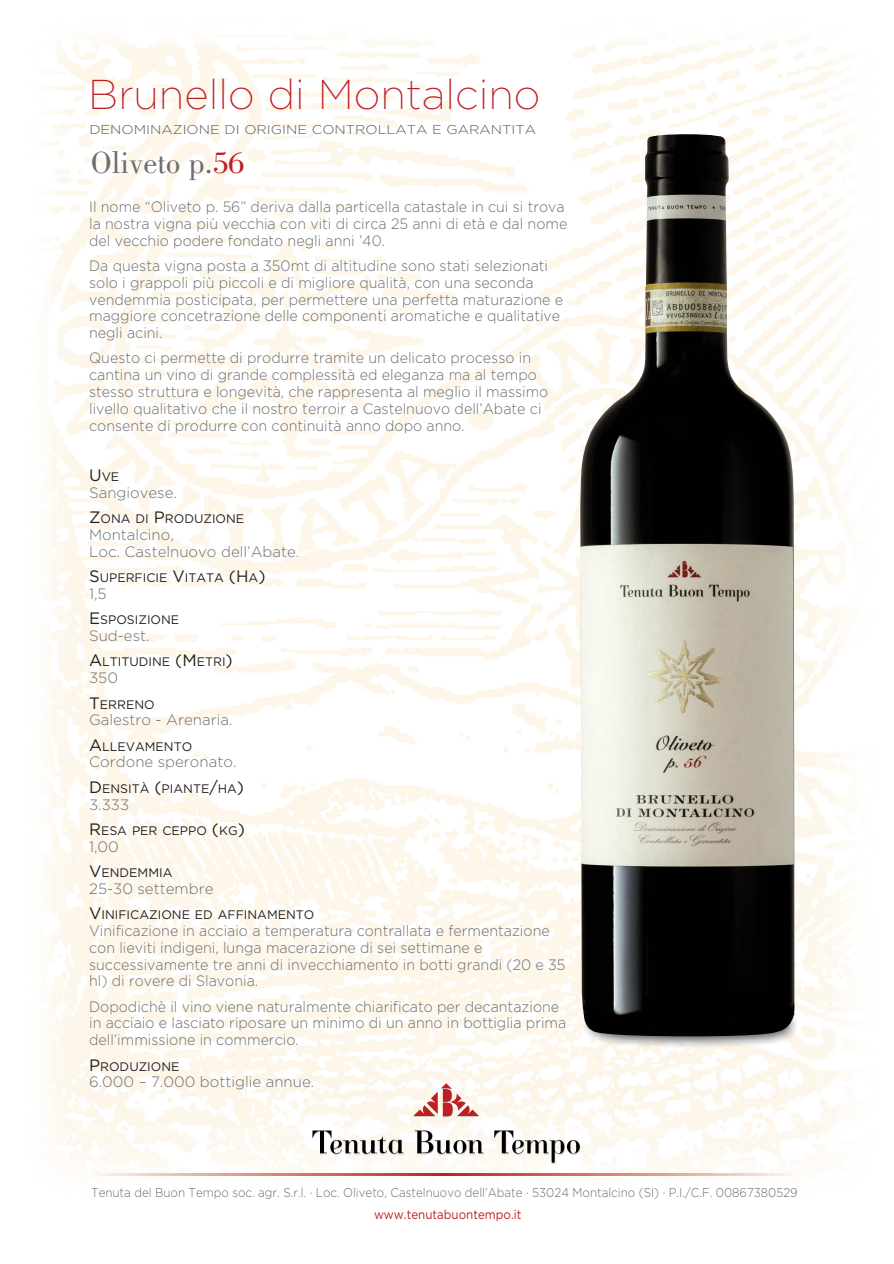
<style>
.page{position:relative;width:894px;height:1264px;background:#fff}
.page>*{position:absolute;margin:0;border:0;box-sizing:border-box;transform-origin:0 0}
.t1{font:200 41.7px "Gotham";color:#be1e23}
.t2{font:31.5px "Bodoni";color:#6c6d70}
.t3{font:300 15px/16.8px "Gotham";color:#6c6d70;scale:.95 1}
.t4{font:300 15px/16.8px "Gotham";color:#6c6d70}
.t5{font:300 12.75px "Gotham";color:#6c6d70;scale:.91 1}
.t6{font:300 12.75px "Gotham";color:#57585a;scale:1.12 1}
.t7{font:12.75px "Gotham";color:#be1e23;scale:.91 1}
.t8{font:12.3px "Gotham";color:#231f20}
.s1{color:#be1e23}
.s2{font-size:16.5px}
</style>
<div class="page">
<img style="left:49px;top:40px;width:795px;height:1031px">
<img style="left:571px;top:998px;width:232px;height:62px">
<img style="left:580px;top:134px;width:214px;height:902px">
<img style="left:50px;top:1071px;width:799px;height:101px">
<img style="left:93px;top:1173px;width:701px;height:3px">
<svg style="left:413px;top:1083px;width:66px;height:34px"></svg>
<svg style="left:312px;top:1130px;width:91px;height:24px"></svg>
<svg style="left:414px;top:1130px;width:69px;height:24px"></svg>
<svg style="left:494px;top:1130px;width:85px;height:33px"></svg>
<h1 class="t1" style="left:88px;top:71px;width:453px">Brunello di Montalcino</h1>
<p class="t6" style="left:89px;top:125px;width:400px">DENOMINAZIONE DI ORIGINE CONTROLLATA E GARANTITA</p>
<h2 class="t2" style="left:91px;top:151px;width:155px">Oliveto p.<span class="s1">56</span></h2>
<p class="t3" style="left:89px;top:199px;width:505px">Il nome “Oliveto p. 56” deriva dalla particella catastale in cui si trova la nostra vigna più vecchia con viti di circa 25 anni di età e dal nome del vecchio podere fondato negli anni ’40.</p>
<p class="t3" style="left:89px;top:258px;width:500px">Da questa vigna posta a 350mt di altitudine sono stati selezionati solo i grappoli più piccoli e di migliore qualità, con una seconda vendemmia posticipata, per permettere una perfetta maturazione e maggiore concetrazione delle componenti aromatiche e qualitative negli acini.</p>
<p class="t3" style="left:89px;top:351px;width:485px">Questo ci permette di produrre tramite un delicato processo in cantina un vino di grande complessità ed eleganza ma al tempo stesso struttura e longevità, che rappresenta al meglio il massimo livello qualitativo che il nostro terroir a Castelnuovo dell’Abate ci consente di produrre con continuità anno dopo anno.</p>
<p class="t8" style="left:89px;top:473px;width:32px"><span class="s2">U</span>VE</p>
<p class="t4" style="left:89px;top:485px;width:89px">Sangiovese.</p>
<p class="t8" style="left:89px;top:515px;width:157px"><span class="s2">Z</span>ONA DI <span class="s2">P</span>RODUZIONE</p>
<p class="t4" style="left:89px;top:527px;width:211px">Montalcino,<br>Loc. Castelnuovo dell’Abate.</p>
<p class="t8" style="left:89px;top:574px;width:178px"><span class="s2">S</span>UPERFICIE <span class="s2">V</span>ITATA <span class="s2">(H</span>A<span class="s2">)</span></p>
<p class="t4" style="left:89px;top:586px;width:19px">1,5</p>
<p class="t8" style="left:89px;top:616px;width:92px"><span class="s2">E</span>SPOSIZIONE</p>
<p class="t4" style="left:89px;top:628px;width:62px">Sud-est.</p>
<p class="t8" style="left:89px;top:658px;width:145px"><span class="s2">A</span>LTITUDINE <span class="s2">(M</span>ETRI<span class="s2">)</span></p>
<p class="t4" style="left:89px;top:671px;width:30px">350</p>
<p class="t8" style="left:89px;top:700px;width:67px"><span class="s2">T</span>ERRENO</p>
<p class="t4" style="left:89px;top:713px;width:145px">Galestro - Arenaria.</p>
<p class="t8" style="left:89px;top:742px;width:105px"><span class="s2">A</span>LLEVAMENTO</p>
<p class="t4" style="left:89px;top:755px;width:149px">Cordone speronato.</p>
<p class="t8" style="left:89px;top:784px;width:156px"><span class="s2">D</span>ENSITÀ <span class="s2">(</span>PIANTE<span class="s2">/</span>HA<span class="s2">)</span></p>
<p class="t4" style="left:89px;top:797px;width:42px">3.333</p>
<p class="t8" style="left:89px;top:826px;width:157px"><span class="s2">R</span>ESA PER CEPPO <span class="s2">(</span>KG<span class="s2">)</span></p>
<p class="t4" style="left:89px;top:839px;width:31px">1,00</p>
<p class="t8" style="left:89px;top:868px;width:85px"><span class="s2">V</span>ENDEMMIA</p>
<p class="t4" style="left:89px;top:881px;width:126px">25-30 settembre</p>
<p class="t8" style="left:89px;top:910px;width:227px"><span class="s2">V</span>INIFICAZIONE ED AFFINAMENTO</p>
<p class="t3" style="left:89px;top:923px;width:502px">Vinificazione in acciaio a temperatura contrallata e fermentazione con lieviti indigeni, lunga macerazione di sei settimane e successivamente tre anni di invecchiamento in botti grandi (20 e 35 hl) di rovere di Slavonia.</p>
<p class="t3" style="left:89px;top:999px;width:503px">Dopodichè il vino viene naturalmente chiarificato per decantazione in acciaio e lasciato riposare un minimo di un anno in bottiglia prima dell’immissione in commercio.</p>
<p class="t8" style="left:89px;top:1062px;width:92px"><span class="s2">P</span>RODUZIONE</p>
<p class="t4" style="left:89px;top:1075px;width:226px">6.000 – 7.000 bottiglie annue.</p>
<p class="t5" style="left:91px;top:1188px;width:777px">Tenuta del Buon Tempo soc. agr. S.r.l. · Loc. Oliveto, Castelnuovo dell’Abate · 53024 Montalcino (SI) · P.I./C.F. 00867380529</p>
<p class="t7" style="left:374px;top:1210px;width:164px">www.tenutabuontempo.it</p>
</div>
